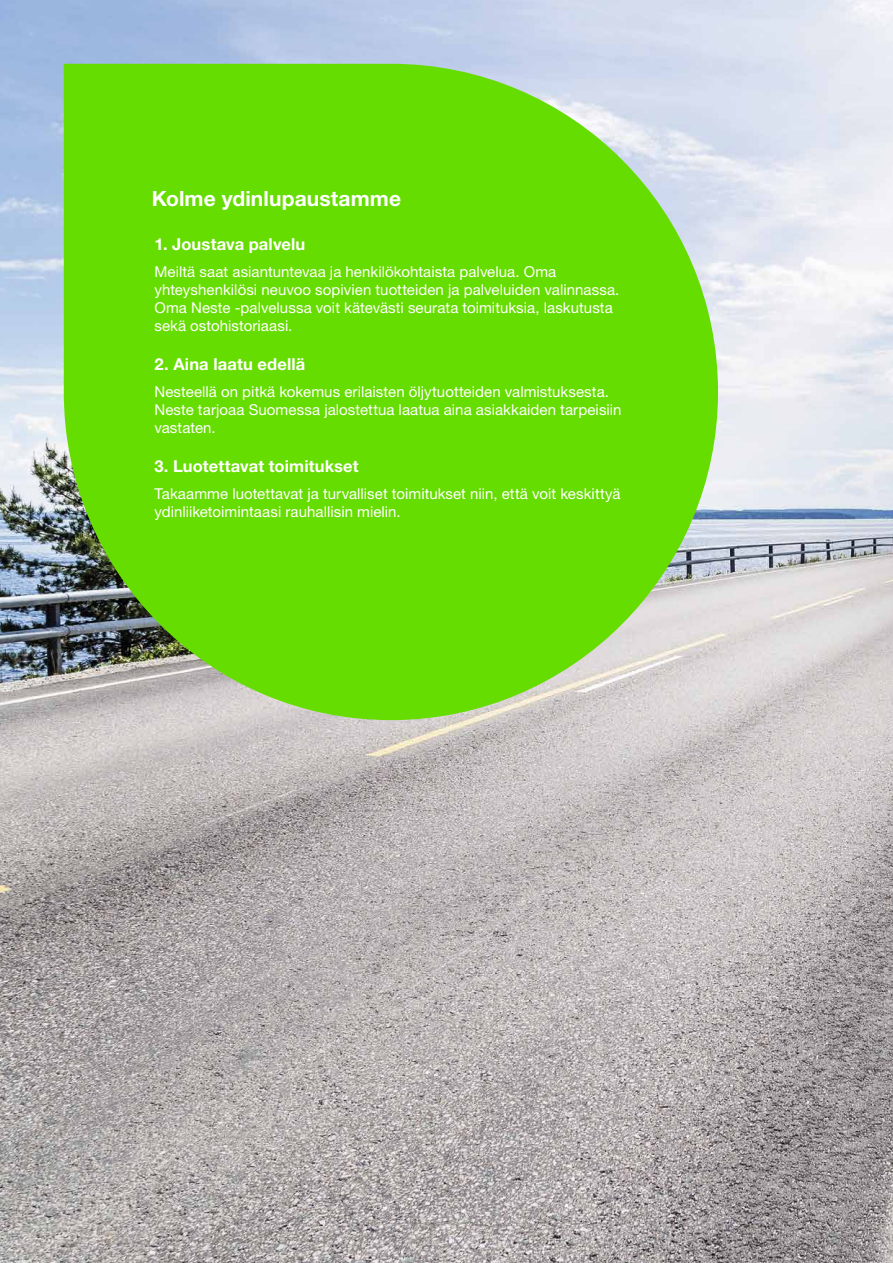
<style>
.page{position:relative;width:893px;height:1263px;background:#fff}
.page>*{position:absolute;margin:0;border:0;box-sizing:border-box;transform-origin:0 0}
.t1{font:700 21px "Helvetica Neue LT Std";letter-spacing:.005em;color:#fff}
.t2{font:700 16.5px "Helvetica Neue LT Std";letter-spacing:.01em;color:#fff}
.t3{font:15px/18px "Helvetica Neue LT Std";letter-spacing:.005em;color:#fff}
</style>
<div class="page">
<img style="left:0;top:0;width:893px;height:1263px">
<svg style="left:64px;top:64px;width:654px;height:656px;fill:#6d0"></svg>
<h1 class="t1" style="left:152px;top:186px;width:251px">Kolme ydinlupaustamme</h1>
<p class="t2" style="left:154px;top:234px;width:152px">1. Joustava palvelu</p>
<p class="t3" style="left:154px;top:262px;width:467px">Meiltä saat asiantuntevaa ja henkilökohtaista palvelua. Oma yhteyshenkilösi neuvoo sopivien tuotteiden ja palveluiden valinnassa.<br>Oma Neste -palvelussa voit kätevästi seurata toimituksia, laskutusta sekä ostohistoriaasi.</p>
<p class="t2" style="left:154px;top:354px;width:152px">2. Aina laatu edellä</p>
<p class="t3" style="left:154px;top:382px;width:469px">Nesteellä on pitkä kokemus erilaisten öljytuotteiden valmistuksesta.<br>Neste tarjoaa Suomessa jalostettua laatua aina asiakkaiden tarpeisiin vastaten.</p>
<p class="t2" style="left:154px;top:456px;width:206px">3. Luotettavat toimitukset</p>
<p class="t3" style="left:154px;top:484px;width:468px">Takaamme luotettavat ja turvalliset toimitukset niin, että voit keskittyä ydinliiketoimintaasi rauhallisin mielin.</p>
</div>
